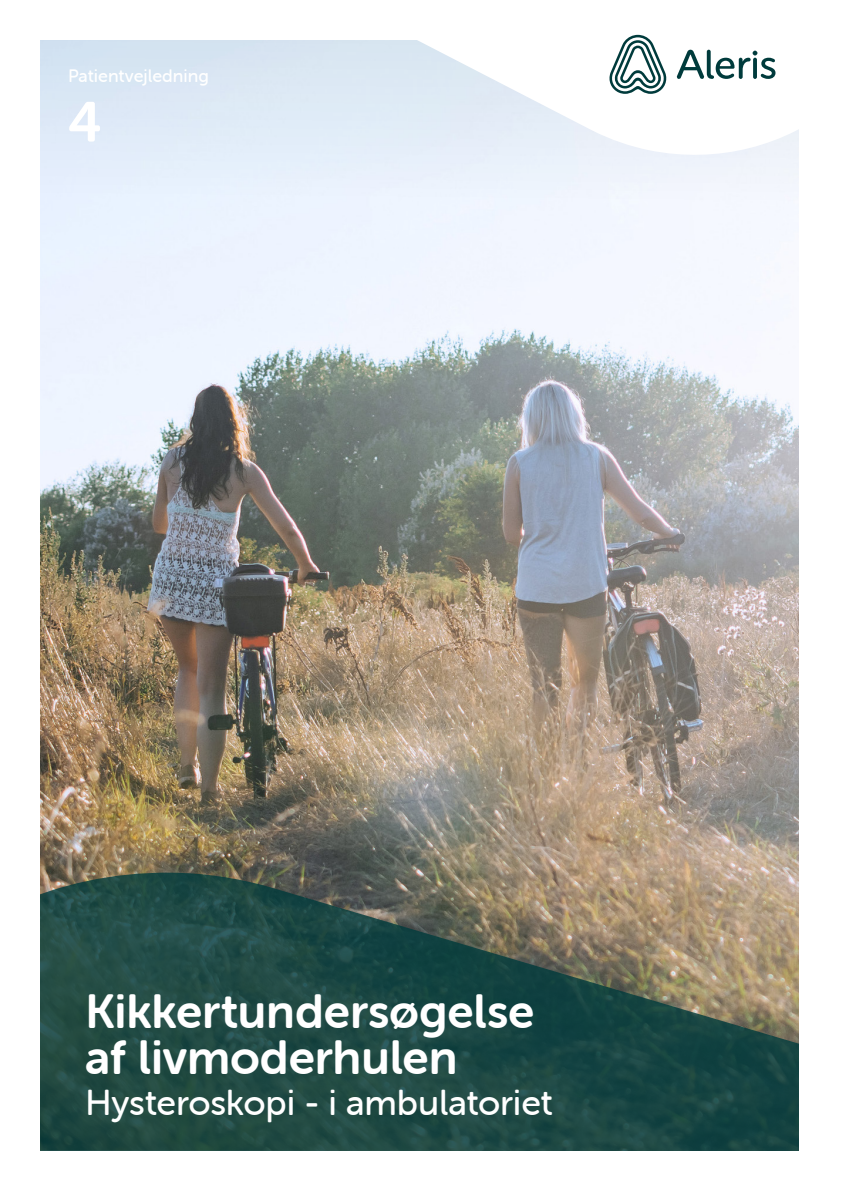
<style>
.page{position:relative;width:842px;height:1191px;background:#fff}
.page>*{position:absolute;margin:0;border:0;box-sizing:border-box;transform-origin:0 0}
.note_ml_rubrik{font:56px "Museo Sans Rounded 700";color:#fff}
.forside_1{font:48px/46px "Museo Sans Rounded 700";letter-spacing:-.005em;color:#fff}
.forside_2{font:36px "Museo Sans Rounded 500";letter-spacing:-.005em;color:#fff}
.note_ml_rubrik-2{font:18px "Museo Sans Rounded 500";color:#fff}
</style>
<div class="page">
<img style="left:40px;top:249px;width:759px;height:622px">
<div style="left:40px;top:23px;width:760px;height:226px;background:linear-gradient(to bottom,#d0e1ef,#f3f8ff)"></div>
<svg style="left:40px;top:871px;width:759px;height:280px;background:#3a574e"></svg>
<div style="left:799px;top:0;width:43px;height:1191px;background:#fff"></div>
<div style="left:0;top:0;width:842px;height:40px;background:#fff"></div>
<svg style="left:348px;top:34px;width:451px;height:130px"></svg>
<svg style="left:677px;top:50px;width:98px;height:29px"></svg>
<svg style="left:607px;top:35px;width:61px;height:59px"></svg>
<p class="note_ml_rubrik-2" style="left:68px;top:65px;width:142px">Patientvejledning</p>
<p class="note_ml_rubrik" style="left:68px;top:91px;width:35px">4</p>
<p class="forside_1" style="left:85px;top:988px;width:451px">Kikkertundersøgelse af livmoderhulen</p>
<p class="forside_2" style="left:85px;top:1083px;width:469px">Hysteroskopi - i ambulatoriet</p>
</div>
